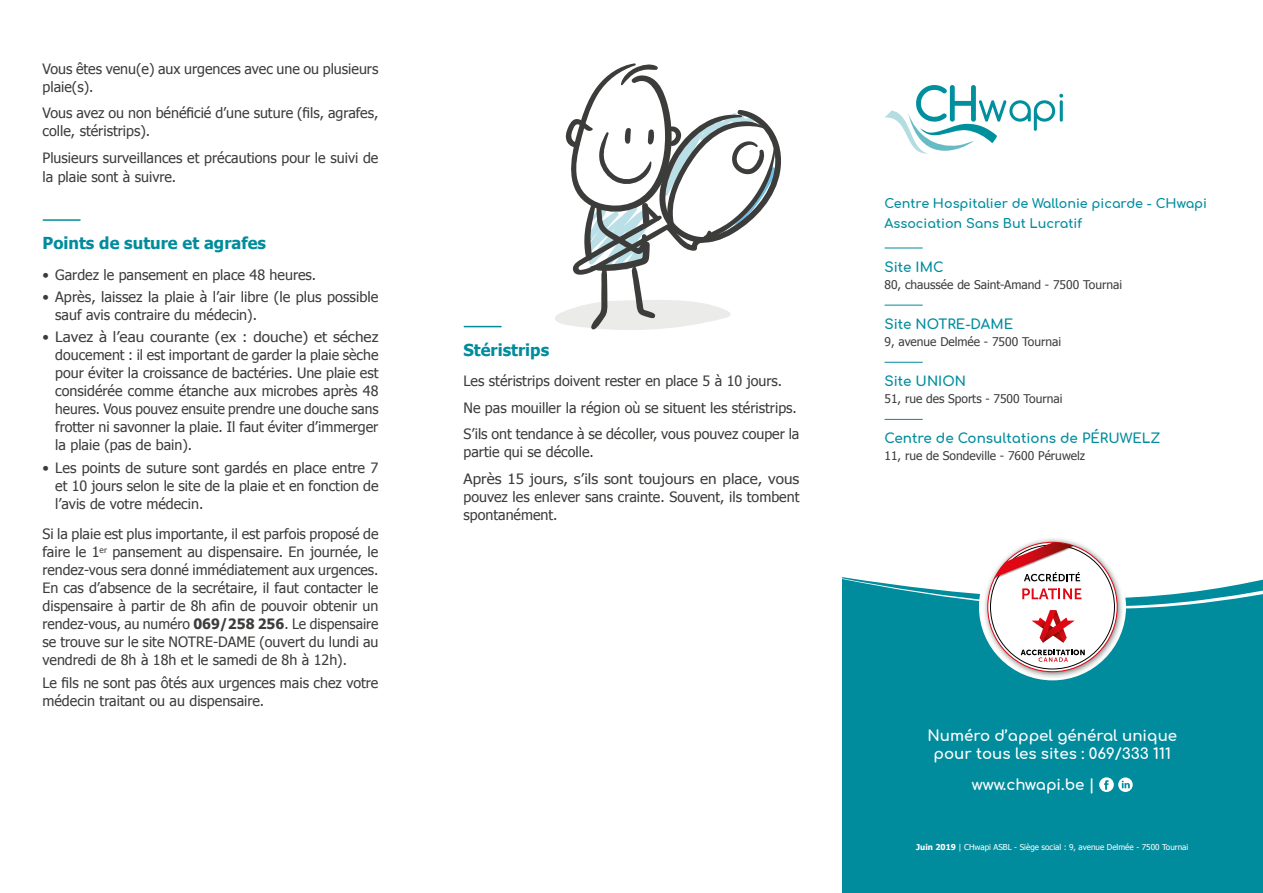
<style>
.page{position:relative;width:1263px;height:893px;background:#fff}
.page>*{position:absolute;margin:0;border:0;box-sizing:border-box;transform-origin:0 0}
.t1{font:700 16.5px "Tahoma";color:#008c9d}
.t2{font:700 15px/18px "Comfortaa";color:#fff;text-align:center}
.t3{font:14.25px/18px "Tahoma";color:#3c3c3b}
.t4{font:700 13.5px "Comfortaa";color:#008c9d}
.t5{font:700 12.75px/19.4px "Comfortaa";color:#008c9d}
.t6{font:12px "Tahoma";color:#3c3c3b}
.t7{font:8.1px "Tahoma";color:#fff}
.s1{font-weight:700}
</style>
<div class="page">
<div style="left:842px;top:643px;width:421px;height:250px;background:#008c9d"></div>
<hr style="left:43px;top:219px;width:37px;height:2px;background:#008c9d">
<hr style="left:464px;top:326px;width:37px;height:1px;background:#008c9d">
<svg style="left:555px;top:63px;width:226px;height:267px"></svg>
<svg style="left:885px;top:85px;width:178px;height:69px"></svg>
<hr style="left:885px;top:248px;width:37px;height:1px;background:#008c9d">
<hr style="left:885px;top:305px;width:37px;height:1px;background:#008c9d">
<hr style="left:885px;top:362px;width:37px;height:1px;background:#008c9d">
<hr style="left:885px;top:419px;width:37px;height:1px;background:#008c9d">
<img style="left:983px;top:643px;width:140px;height:35px">
<svg style="left:988px;top:542px;width:129px;height:130px"></svg>
<img style="left:1034px;top:538px;width:39px;height:4px">
<svg style="left:1021px;top:650px;width:64px;height:12px"></svg>
<svg style="left:842px;top:542px;width:421px;height:101px"></svg>
<svg style="left:1099px;top:777px;width:34px;height:15px"></svg>
<p class="t3" style="left:43px;top:59px;width:337px">Vous êtes venu(e) aux urgences avec une ou plusieurs plaie(s).</p>
<p class="t3" style="left:43px;top:103px;width:337px">Vous avez ou non bénéficié d’une suture (fils, agrafes, colle, stéristrips).</p>
<p class="t3" style="left:43px;top:147px;width:337px;line-height:19.8px">Plusieurs surveillances et précautions pour le suivi de la plaie sont à suivre.</p>
<p class="t1" style="left:43px;top:232px;width:225px">Points de suture et agrafes</p>
<p class="t3" style="left:43px;top:265px;width:275px">• Gardez le pansement en place 48 heures.</p>
<p class="t3" style="left:55px;top:287px;width:325px;text-indent:-13px">• Après, laissez la plaie à l’air libre (le plus possible sauf avis contraire du médecin).</p>
<p class="t3" style="left:55px;top:328px;width:325px;text-align:justify;text-indent:-13px">• Lavez à l’eau courante (ex : douche) et séchez doucement : il est important de garder la plaie sèche pour éviter la croissance de bactéries. Une plaie est considérée comme étanche aux microbes après 48 heures. Vous pouvez ensuite prendre une douche sans frotter ni savonner la plaie. Il faut éviter d’immerger la plaie (pas de bain).</p>
<p class="t3" style="left:55px;top:458px;width:325px;text-align:justify;text-indent:-13px">• Les points de suture sont gardés en place entre 7 et 10 jours selon le site de la plaie et en fonction de l’avis de votre médecin.</p>
<p class="t3" style="left:43px;top:525px;width:337px;text-align:justify">Si la plaie est plus importante, il est parfois proposé de faire le 1<sup>er</sup> pansement au dispensaire. En journée, le rendez-vous sera donné immédiatement aux urgences.<br>En cas d’absence de la secrétaire, il faut contacter le dispensaire à partir de 8h afin de pouvoir obtenir un rendez-vous, au numéro <span class="s1">069/258 256</span>. Le dispensaire se trouve sur le site NOTRE-DAME (ouvert du lundi au vendredi de 8h à 18h et le samedi de 8h à 12h).</p>
<p class="t3" style="left:43px;top:673px;width:337px">Le fils ne sont pas ôtés aux urgences mais chez votre médecin traitant ou au dispensaire.</p>
<p class="t1" style="left:463px;top:338px;width:87px">Stéristrips</p>
<p class="t3" style="left:463px;top:367px;width:337px;line-height:26.5px">Les stéristrips doivent rester en place 5 à 10 jours.<br>Ne pas mouiller la région où se situent les stéristrips.<br>S’ils ont tendance à se décoller, vous pouvez couper la</p>
<p class="t3" style="left:463px;top:438px;width:337px;line-height:26.5px">partie qui se décolle.<br>Après 15 jours, s’ils sont toujours en place, vous</p>
<p class="t3" style="left:463px;top:487px;width:337px">pouvez les enlever sans crainte. Souvent, ils tombent spontanément.</p>
<p class="t5" style="left:884px;top:192px;width:324px">Centre Hospitalier de Wallonie picarde - CHwapi<br>Association Sans But Lucratif</p>
<p class="t4" style="left:884px;top:255px;width:60px">Site IMC</p>
<p class="t6" style="left:884px;top:277px;width:239px">80, chaussée de Saint-Amand - 7500 Tournai</p>
<p class="t4" style="left:884px;top:312px;width:130px">Site NOTRE-DAME</p>
<p class="t6" style="left:884px;top:334px;width:178px">9, avenue Delmée - 7500 Tournai</p>
<p class="t4" style="left:884px;top:369px;width:83px">Site UNION</p>
<p class="t6" style="left:884px;top:391px;width:180px">51, rue des Sports - 7500 Tournai</p>
<p class="t4" style="left:884px;top:426px;width:278px">Centre de Consultations de PÉRUWELZ</p>
<p class="t6" style="left:884px;top:448px;width:202px">11, rue de Sondeville - 7600 Péruwelz</p>
<p class="t2" style="left:927px;top:724px;width:251px">Numéro d’appel général unique pour tous les sites : 069/333 111</p>
<p class="t2" style="left:972px;top:773px;width:125px">www.chwapi.be |</p>
<p class="t7" style="left:916px;top:842px;width:274px"><span class="s1">Juin 2019</span> | CHwapi ASBL - Siège social : 9, avenue Delmée - 7500 Tournai</p>
</div>
